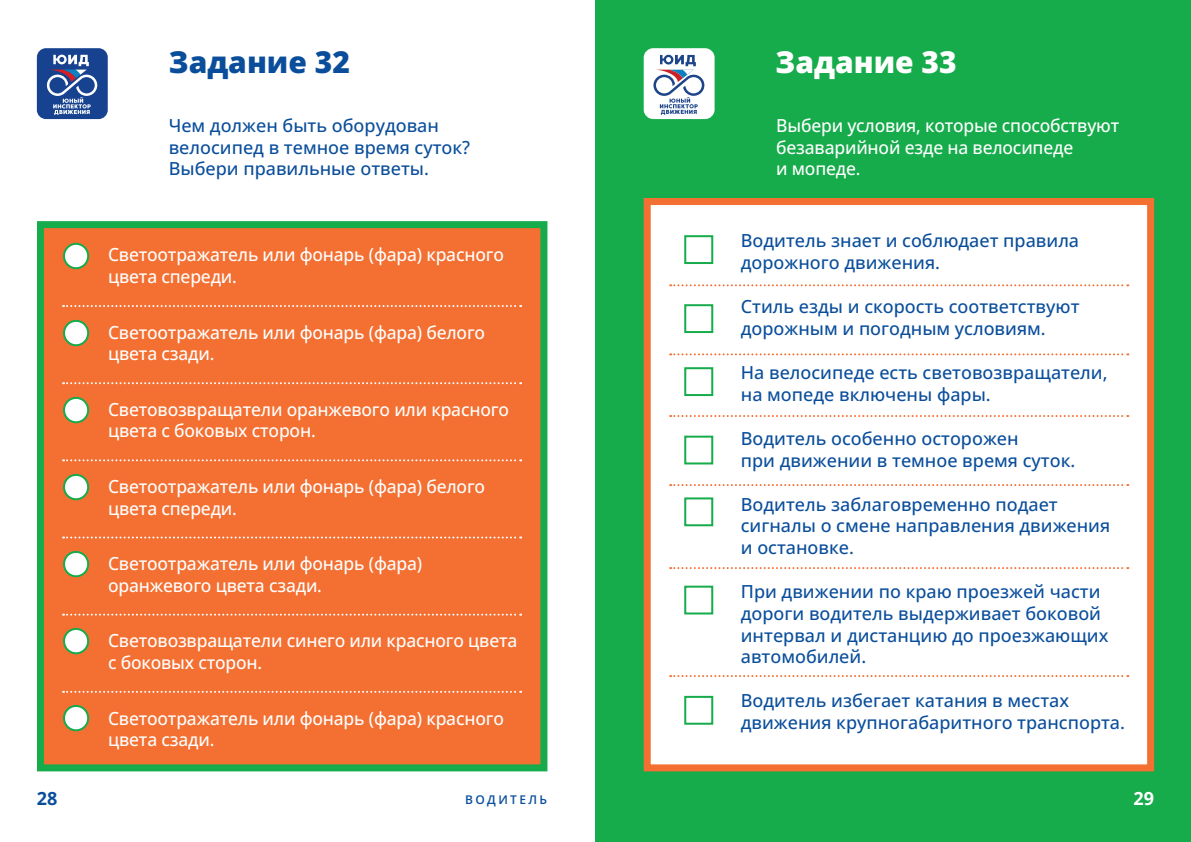
<style>
.page{position:relative;width:1191px;height:842px;background:#fff}
.page>*{position:absolute;margin:0;border:0;box-sizing:border-box;transform-origin:0 0}
.t1{font:800 30px "Open Sans";color:#fff}
.t2{font:800 30px "Open Sans";color:#0a4e9b}
.t3{font:500 18px/21.6px "Open Sans";color:#0a4e9b}
.t4{font:500 18px/21.6px "Open Sans";letter-spacing:-.01em;color:#fff}
.t5{font:700 18px "Open Sans";color:#0a4e9b}
.t6{font:700 18px "Open Sans";color:#fff}
.t7{font:600 12px "Open Sans";letter-spacing:.2em;color:#0a4e9b}
</style>
<div class="page">
<div style="left:37px;top:48px;width:71px;height:71px;background:#17428f;border-radius:9px"></div>
<svg style="left:47px;top:55px;width:50px;height:60px"></svg>
<div style="left:37px;top:221px;width:510px;height:550px;background:#f37032;border:7px solid #16ab4b"></div>
<div style="left:64px;top:244px;width:24px;height:24px;background:#fff;border-radius:50%"></div>
<div style="left:63px;top:243px;width:26px;height:26px;border:2px solid #16ab4b;border-radius:50%"></div>
<div style="left:64px;top:321px;width:24px;height:24px;background:#fff;border-radius:50%"></div>
<div style="left:63px;top:320px;width:26px;height:26px;border:2px solid #16ab4b;border-radius:50%"></div>
<div style="left:64px;top:398px;width:24px;height:24px;background:#fff;border-radius:50%"></div>
<div style="left:63px;top:397px;width:26px;height:26px;border:2px solid #16ab4b;border-radius:50%"></div>
<div style="left:64px;top:475px;width:24px;height:24px;background:#fff;border-radius:50%"></div>
<div style="left:63px;top:474px;width:26px;height:26px;border:2px solid #16ab4b;border-radius:50%"></div>
<div style="left:64px;top:552px;width:24px;height:24px;background:#fff;border-radius:50%"></div>
<div style="left:63px;top:551px;width:26px;height:26px;border:2px solid #16ab4b;border-radius:50%"></div>
<div style="left:64px;top:629px;width:24px;height:24px;background:#fff;border-radius:50%"></div>
<div style="left:63px;top:628px;width:26px;height:26px;border:2px solid #16ab4b;border-radius:50%"></div>
<div style="left:64px;top:706px;width:24px;height:24px;background:#fff;border-radius:50%"></div>
<div style="left:63px;top:705px;width:26px;height:26px;border:2px solid #16ab4b;border-radius:50%"></div>
<svg style="left:63px;top:305px;width:458px;height:2px"></svg>
<svg style="left:63px;top:382px;width:458px;height:2px"></svg>
<svg style="left:63px;top:459px;width:458px;height:2px"></svg>
<svg style="left:63px;top:536px;width:458px;height:2px"></svg>
<svg style="left:63px;top:614px;width:458px;height:2px"></svg>
<svg style="left:63px;top:691px;width:458px;height:2px"></svg>
<div style="left:595px;top:0;width:596px;height:842px;background:#16ab4b"></div>
<div style="left:643px;top:48px;width:71px;height:71px;background:#fff;border-radius:10px"></div>
<svg style="left:653px;top:55px;width:51px;height:60px"></svg>
<div style="left:643px;top:198px;width:511px;height:573px;background:#fff;border:7px solid #f37032"></div>
<div style="left:684px;top:235px;width:29px;height:29px;background:#fff;border:2px solid #16ab4b"></div>
<div style="left:684px;top:304px;width:29px;height:29px;background:#fff;border:2px solid #16ab4b"></div>
<div style="left:684px;top:367px;width:29px;height:29px;background:#fff;border:2px solid #16ab4b"></div>
<div style="left:684px;top:436px;width:29px;height:28px;background:#fff;border:2px solid #16ab4b"></div>
<div style="left:684px;top:497px;width:29px;height:29px;background:#fff;border:2px solid #16ab4b"></div>
<div style="left:684px;top:586px;width:29px;height:28px;background:#fff;border:2px solid #16ab4b"></div>
<div style="left:684px;top:696px;width:29px;height:29px;background:#fff;border:2px solid #16ab4b"></div>
<svg style="left:670px;top:284px;width:458px;height:2px"></svg>
<svg style="left:670px;top:353px;width:458px;height:2px"></svg>
<svg style="left:670px;top:415px;width:458px;height:2px"></svg>
<svg style="left:670px;top:484px;width:458px;height:2px"></svg>
<svg style="left:670px;top:567px;width:458px;height:2px"></svg>
<svg style="left:670px;top:675px;width:458px;height:2px"></svg>
<h1 class="t2" style="left:169px;top:42px;width:183px">Задание 32</h1>
<p class="t3" style="left:169px;top:114px;width:303px">Чем должен быть оборудован велосипед в темное время суток?<br>Выбери правильные ответы.</p>
<p class="t4" style="left:108px;top:243px;width:397px">Светоотражатель или фонарь (фара) красного цвета спереди.</p>
<p class="t4" style="left:108px;top:321px;width:379px">Светоотражатель или фонарь (фара) белого цвета сзади.</p>
<p class="t4" style="left:108px;top:398px;width:402px">Световозвращатели оранжевого или красного цвета с боковых сторон.</p>
<p class="t4" style="left:108px;top:475px;width:379px">Светоотражатель или фонарь (фара) белого цвета спереди.</p>
<p class="t4" style="left:108px;top:552px;width:316px">Светоотражатель или фонарь (фара) оранжевого цвета сзади.</p>
<p class="t4" style="left:108px;top:630px;width:411px">Световозвращатели синего или красного цвета с боковых сторон.</p>
<p class="t4" style="left:108px;top:707px;width:397px">Светоотражатель или фонарь (фара) красного цвета сзади.</p>
<h1 class="t1" style="left:775px;top:42px;width:183px">Задание 33</h1>
<p class="t4" style="left:776px;top:114px;width:345px">Выбери условия, которые способствуют безаварийной езде на велосипеде<br>и мопеде.</p>
<h1 class="t1" style="left:921px;top:42px;width:19px">1</h1>
<p class="t4" style="left:775px;top:114px;width:319px">Ответь на вопросы, подчеркнув ДА или НЕТ:</p>
<p class="t3" style="left:741px;top:229px;width:340px">Водитель знает и соблюдает правила дорожного движения.</p>
<p class="t3" style="left:741px;top:295px;width:340px">Стиль езды и скорость соответствуют дорожным и погодным условиям.</p>
<p class="t3" style="left:741px;top:361px;width:368px">На велосипеде есть световозвращатели, на мопеде включены фары.</p>
<p class="t3" style="left:741px;top:427px;width:336px">Водитель особенно осторожен<br>при движении в темное время суток.</p>
<p class="t3" style="left:741px;top:493px;width:371px">Водитель заблаговременно подает сигналы о смене направления движения и остановке.</p>
<p class="t3" style="left:741px;top:580px;width:369px">При движении по краю проезжей части дороги водитель выдерживает боковой интервал и дистанцию до проезжающих автомобилей.</p>
<p class="t3" style="left:741px;top:690px;width:386px">Водитель избегает катания в местах движения крупногабаритного транспорта.</p>
<p class="t5" style="left:37px;top:786px;width:22px">28</p>
<p class="t6" style="left:1133px;top:786px;width:22px">29</p>
<p class="t7" style="left:465px;top:792px;width:84px">ВОДИТЕЛЬ</p>
<p class="t7" style="left:472px;top:792px;width:76px">ПЕШЕХОД</p>
</div>
